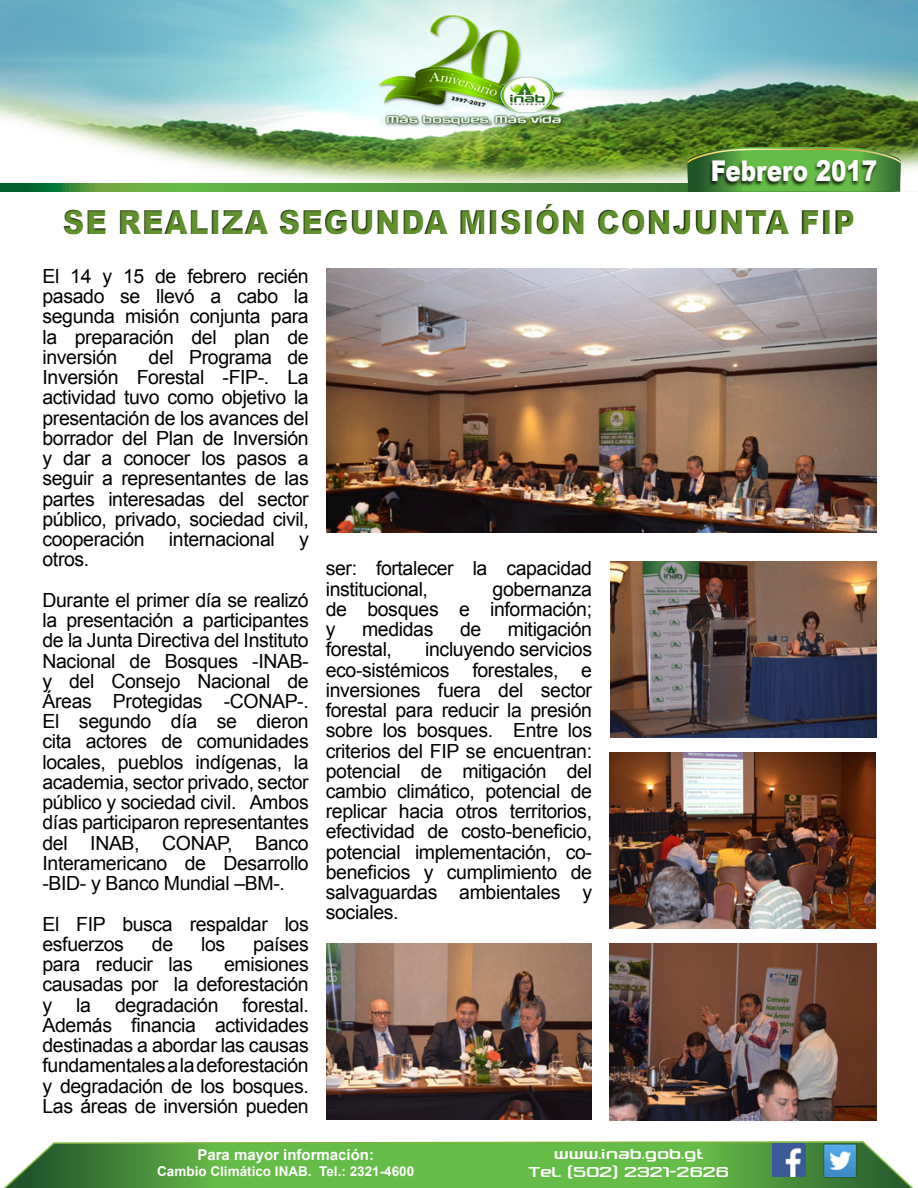
<style>
.page{position:relative;width:918px;height:1188px;background:#fff}
.page>*{position:absolute;margin:0;border:0;box-sizing:border-box;transform-origin:0 0}
.t1{font:900 33px "Arial";letter-spacing:.035em;color:#60912d;scale:.9 1}
.t2{font:900 28.65px "Arial";color:#fff;scale:.81 1}
.t3{font:19.5px/20.2px "Arial";letter-spacing:-.02em;color:#000;text-align:justify}
.t4{font:15px/18px "Tektrron";color:#fff;text-align:center}
.t5{font:700 15px "Arial";color:#fff}
.t6{font:700 13.5px "Arial";color:#fff}
</style>
<div class="page">
<img style="left:0;top:0;width:918px;height:183px">
<svg style="left:4px;top:1141px;width:909px;height:47px;background:#66ae4f"></svg>
<img style="left:773px;top:1144px;width:32px;height:33px">
<img style="left:822px;top:1142px;width:35px;height:36px">
<div style="left:0;top:197px;width:918px;height:57px;background:#000;opacity:.75"></div>
<svg style="left:0;top:183px;width:687px;height:9px;background:#4b943b"></svg>
<img style="left:687px;top:147px;width:214px;height:45px">
<div style="left:709px;top:160px;width:169px;height:27px;background:#000;opacity:.75"></div>
<img style="left:327px;top:269px;width:549px;height:263px">
<img style="left:610px;top:561px;width:266px;height:177px">
<img style="left:610px;top:752px;width:266px;height:177px">
<img style="left:610px;top:944px;width:266px;height:176px">
<img style="left:327px;top:944px;width:265px;height:176px">
<h2 class="t2" style="left:711px;top:150px;width:207px">Febrero 2017</h2>
<h1 class="t1" style="left:63px;top:198px;width:882px">SE REALIZA SEGUNDA MISIÓN CONJUNTA FIP</h1>
<p class="t3" style="left:43px;top:266px;width:268px">El 14 y 15 de febrero recién pasado se llevó a cabo la segunda misión conjunta para la preparación del plan de inversión</p>
<p class="t3" style="left:43px;top:347px;width:268px;text-indent:106px">del Programa de Inversión Forestal -FIP-. La actividad tuvo como objetivo la presentación de los avances del borrador del Plan de Inversión y dar a conocer los pasos a seguir a representantes de las partes interesadas del sector público, privado, sociedad civil, cooperación internacional y otros.</p>
<p class="t3" style="left:43px;top:590px;width:268px">Durante el primer día se realizó la presentación a participantes de la Junta Directiva del Instituto Nacional de Bosques -INAB&shy;y del Consejo Nacional de Áreas Protegidas -CONAP-.<br>El segundo día se dieron cita actores de comunidades locales, pueblos indígenas, la academia, sector privado, sector público y sociedad civil. Ambos días participaron representantes del INAB, CONAP, Banco Interamericano de Desarrollo -BID- y Banco Mundial –BM-.</p>
<p class="t3" style="left:43px;top:914px;width:268px">El FIP busca respaldar los esfuerzos</p>
<p class="t3" style="left:152px;top:934px;width:23px">de</p>
<p class="t3" style="left:201px;top:934px;width:26px">los</p>
<p class="t3" style="left:253px;top:934px;width:57px">países</p>
<p class="t3" style="left:43px;top:954px;width:152px">para reducir las</p>
<p class="t3" style="left:43px;top:954px;width:268px;text-indent:182px">emisiones causadas por la deforestación y la degradación forestal.<br>Además financia actividades destinadas a abordar las causas fundamentales a la deforestación y degradación de los bosques.<br>Las áreas de inversión pueden</p>
<p class="t3" style="left:326px;top:558px;width:268px">ser: fortalecer la capacidad institucional,</p>
<p class="t3" style="left:326px;top:579px;width:268px;text-indent:167px">gobernanza de bosques e información; y</p>
<p class="t3" style="left:362px;top:619px;width:73px">medidas</p>
<p class="t3" style="left:460px;top:619px;width:23px">de</p>
<p class="t3" style="left:508px;top:619px;width:86px">mitigación</p>
<p class="t3" style="left:326px;top:639px;width:68px">forestal,</p>
<p class="t3" style="left:326px;top:639px;width:268px;text-indent:99px">incluyendo servicios eco-sistémicos forestales, e inversiones fuera del sector forestal para reducir la presión sobre los bosques. Entre los criterios del FIP se encuentran: potencial de mitigación del cambio climático, potencial de replicar hacia otros territorios, efectividad de costo-beneficio, potencial implementación, co&shy;beneficios y cumplimiento de salvaguardas ambientales y sociales.</p>
<p class="t5" style="left:197px;top:1144px;width:178px">Para mayor información:</p>
<p class="t6" style="left:157px;top:1162px;width:259px">Cambio Climático INAB. Tel.: 2321-4600</p>
<p class="t4" style="left:528px;top:1144px;width:202px">www.inab.gob.gt<br>Tel. (502) 2321-2626</p>
</div>
